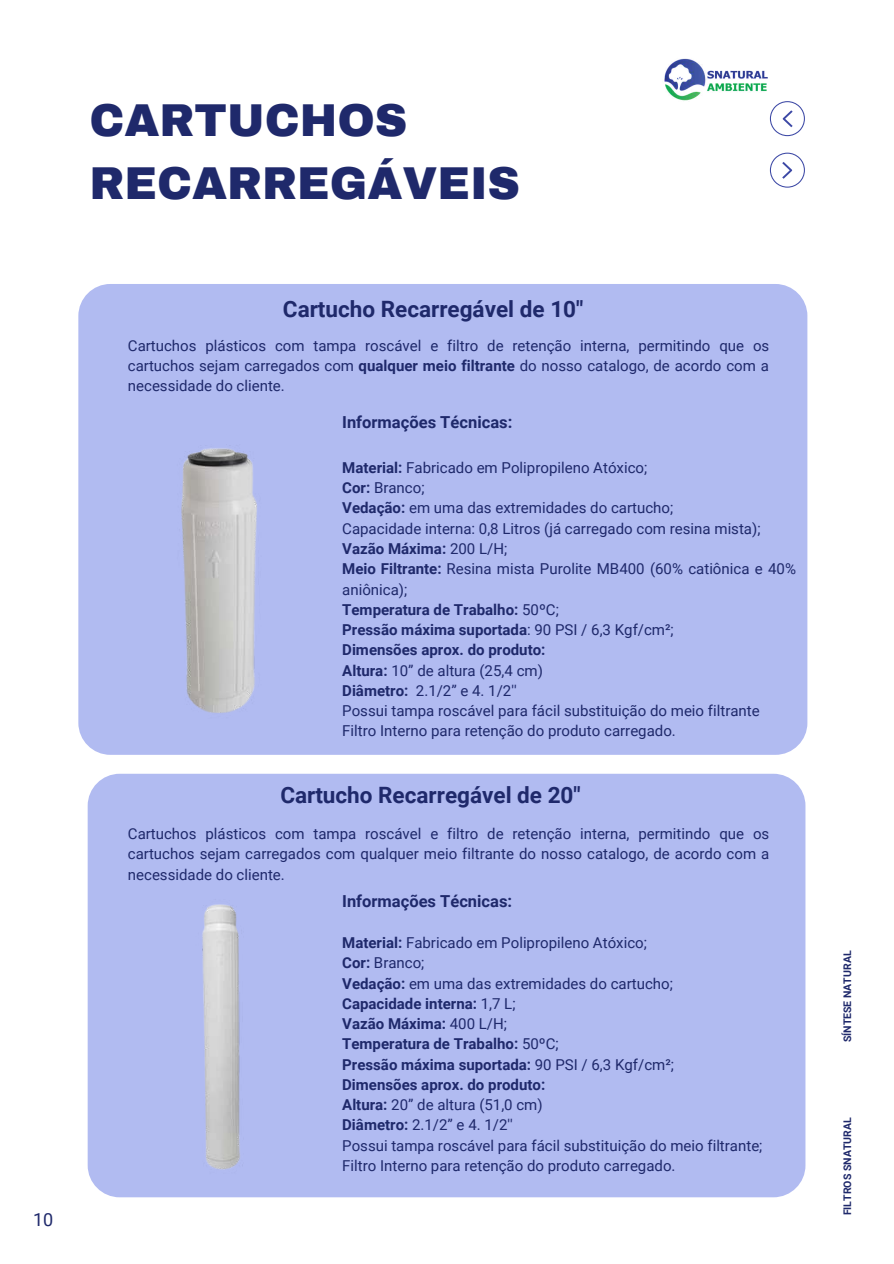
<style>
.page{position:relative;width:894px;height:1264px;background:#fff}
.page>*{position:absolute;margin:0;border:0;box-sizing:border-box;transform-origin:0 0}
.t1{font:900 45px/63px "Archivo";color:#1f296b}
.t2{font:700 22.5px "Roboto";color:#1f296b}
.t3{font:18px "Roboto";color:#1f296b}
.t4{font:700 16.5px "Roboto";color:#1f296b}
.t5{font:15px/20.2px "Roboto";color:#1f296b;text-align:justify}
.t6{font:700 10.5px "Roboto";color:#1f296b}
.s1{font-weight:700}
</style>
<div class="page">
<img style="left:664px;top:58px;width:104px;height:43px">
<svg style="left:769px;top:101px;width:35px;height:35px"></svg>
<svg style="left:769px;top:153px;width:35px;height:35px"></svg>
<div style="left:78px;top:284px;width:729px;height:470px;background:#b1bbf1;border-radius:32px"></div>
<img style="left:181px;top:448px;width:76px;height:265px">
<div style="left:88px;top:773px;width:717px;height:424px;background:#b1bbf1;border-radius:32px"></div>
<img style="left:202px;top:904px;width:38px;height:266px">
<h1 class="t1" style="left:89px;top:89px;width:432px">CARTUCHOS<br>RECARREGÁVEIS</h1>
<p class="t3" style="left:33px;top:1209px;width:22px">10</p>
<h2 class="t2" style="left:283px;top:296px;width:302px">Cartucho Recarregável de 10"</h2>
<p class="t5" style="left:128px;top:336px;width:642px">Cartuchos plásticos com tampa roscável e filtro de retenção interna, permitindo que os cartuchos sejam carregados com <span class="s1">qualquer meio filtrante</span> do nosso catalogo, de acordo com a necessidade do cliente.</p>
<p class="t4" style="left:342px;top:412px;width:172px">Informações Técnicas:</p>
<p class="t5" style="left:342px;top:457px;width:455px;text-align:left"><span class="s1">Material:</span> Fabricado em Polipropileno Atóxico;<br><span class="s1">Cor:</span> Branco;<br><span class="s1">Vedação:</span> em uma das extremidades do cartucho;<br>Capacidade interna: 0,8 Litros (já carregado com resina mista); <span class="s1">Vazão Máxima:</span> 200 L/H;<br><span class="s1">Meio Filtrante:</span> Resina mista Purolite MB400 (60% catiônica e 40% aniônica);<br><span class="s1">Temperatura de Trabalho:</span> 50ºC;<br><span class="s1">Pressão máxima suportada</span>: 90 PSI / 6,3 Kgf/cm²;<br><span class="s1">Dimensões aprox. do produto:<br>Altura:</span> 10” de altura (25,4 cm)<br><span class="s1">Diâmetro:</span> 2.1/2” e 4. 1/2''<br>Possui tampa roscável para fácil substituição do meio filtrante Filtro Interno para retenção do produto carregado.</p>
<h2 class="t2" style="left:280px;top:782px;width:302px">Cartucho Recarregável de 20"</h2>
<p class="t5" style="left:128px;top:823px;width:642px">Cartuchos plásticos com tampa roscável e filtro de retenção interna, permitindo que os cartuchos sejam carregados com qualquer meio filtrante do nosso catalogo, de acordo com a necessidade do cliente.</p>
<p class="t4" style="left:342px;top:892px;width:171px">Informações Técnicas:</p>
<p class="t5" style="left:342px;top:932px;width:421px;text-align:left"><span class="s1">Material:</span> Fabricado em Polipropileno Atóxico;<br><span class="s1">Cor:</span> Branco;<br><span class="s1">Vedação:</span> em uma das extremidades do cartucho;<br><span class="s1">Capacidade interna:</span> 1,7 L;<br><span class="s1">Vazão Máxima:</span> 400 L/H;<br><span class="s1">Temperatura de Trabalho:</span> 50ºC;<br><span class="s1">Pressão máxima suportada:</span> 90 PSI / 6,3 Kgf/cm²;<br><span class="s1">Dimensões aprox. do produto:<br>Altura:</span> 20” de altura (51,0 cm)<br><span class="s1">Diâmetro:</span> 2.1/2” e 4. 1/2''<br>Possui tampa roscável para fácil substituição do meio filtrante; Filtro Interno para retenção do produto carregado.</p>
<p class="t6" style="left:841px;top:1042px;width:93px;rotate:-90deg">SÍNTESE NATURAL</p>
<p class="t6" style="left:841px;top:1215px;width:99px;rotate:-90deg">FILTROS SNATURAL</p>
</div>
